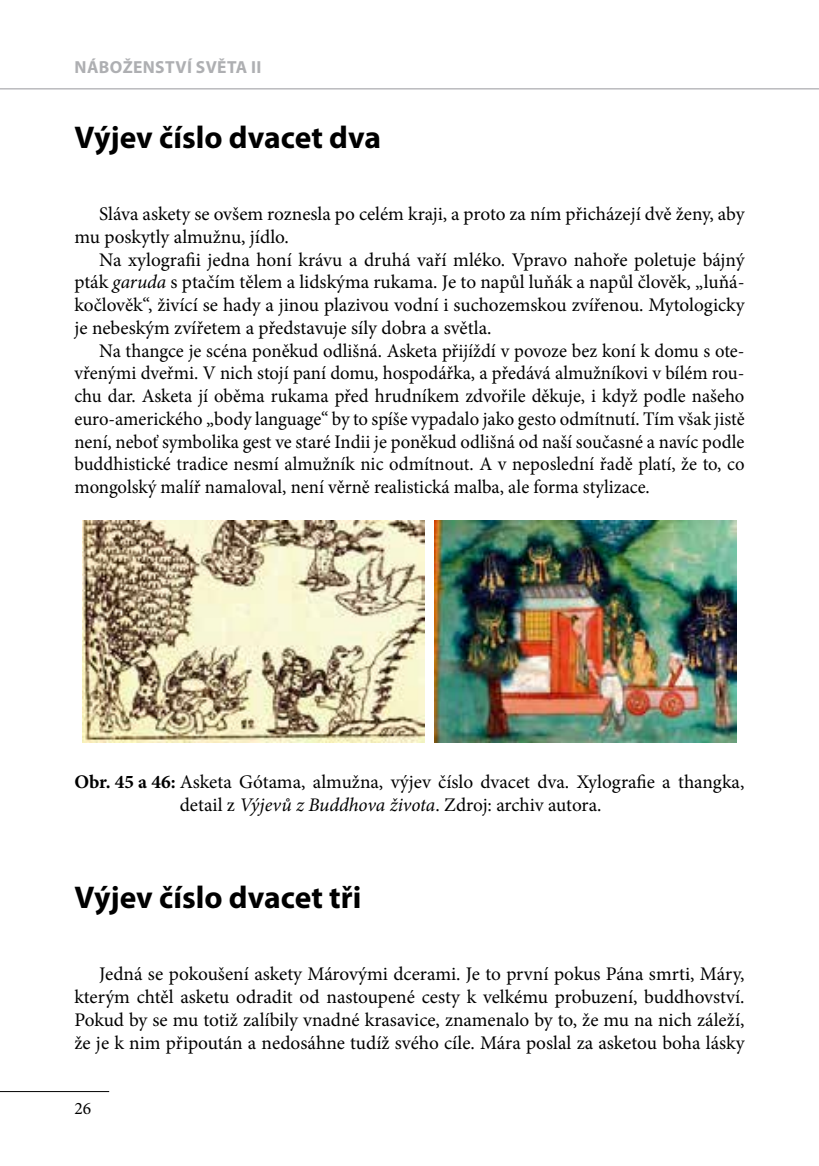
<style>
.page{position:relative;width:819px;height:1166px;background:#fff}
.page>*{position:absolute;margin:0;border:0;box-sizing:border-box;transform-origin:0 0}
.Nadpis_2{font:700 31.5px "Myriad Pro";color:#000}
.Text_1{font:19.25px/22.8px "Minion Pro";color:#000;text-align:justify}
.Text_2{font:19.25px/22.8px "Minion Pro";color:#000}
.t1{font:700 17.5px "Myriad Pro";letter-spacing:.02em;color:#aeafb2}
.t2{font:17.5px "Minion Pro";color:#000}
.s1{font-style:italic}
.s2{font-weight:700}
</style>
<div class="page">
<hr style="left:0;top:88px;width:819px;height:1px;background:#98989c">
<hr style="left:0;top:1091px;width:109px;height:1px;background:#000">
<img style="left:83px;top:520px;width:341px;height:222px">
<img style="left:435px;top:520px;width:301px;height:222px">
<p class="t1" style="left:75px;top:55px;width:188px">NÁBOŽENSTVÍ SVĚTA II</p>
<p class="Nadpis_2" style="left:74px;top:116px;width:308px">Výjev číslo dvacet dva</p>
<p class="Text_1" style="left:74px;top:203px;width:671px;text-indent:25px">Sláva askety se ovšem roznesla po celém kraji, a proto za ním přicházejí dvě ženy, aby mu poskytly almužnu, jídlo.</p>
<p class="Text_1" style="left:74px;top:248px;width:671px;text-indent:25px">Na xylografii jedna honí krávu a druhá vaří mléko. Vpravo nahoře poletuje bájný pták <span class="s1">garuda</span> s ptačím tělem a lidskýma rukama. Je to napůl luňák a napůl člověk, „luňá&shy;kočlověk“, živící se hady a jinou plazivou vodní i suchozemskou zvířenou. Mytologicky je nebeským zvířetem a představuje síly dobra a světla.</p>
<p class="Text_1" style="left:74px;top:339px;width:671px;text-indent:25px">Na thangce je scéna poněkud odlišná. Asketa přijíždí v povoze bez koní k domu s ote&shy;vřenými dveřmi. V nich stojí paní domu, hospodářka, a předává almužníkovi v bílém rou&shy;chu dar. Asketa jí oběma rukama před hrudníkem zdvořile děkuje, i když podle našeho euro-amerického „body language“ by to spíše vypadalo jako gesto odmítnutí. Tím však jistě není, neboť symbolika gest ve staré Indii je poněkud odlišná od naší současné a navíc podle buddhistické tradice nesmí almužník nic odmítnout. A v neposlední řadě platí, že to, co mongolský malíř namaloval, není věrně realistická malba, ale forma stylizace.</p>
<p class="Text_2" style="left:180px;top:770px;width:566px;text-indent:-105px"><span class="s2">Obr. 45 a 46:</span> Asketa Gótama, almužna, výjev číslo dvacet dva. Xylografie a thangka, detail z <span class="s1">Výjevů z Buddhova života</span>. Zdroj: archiv autora.</p>
<p class="Nadpis_2" style="left:74px;top:877px;width:288px">Výjev číslo dvacet tři</p>
<p class="Text_1" style="left:74px;top:963px;width:671px;text-indent:25px">Jedná se pokoušení askety Márovými dcerami. Je to první pokus Pána smrti, Máry, kterým chtěl asketu odradit od nastoupené cesty k velkému probuzení, buddhovství.<br>Pokud by se mu totiž zalíbily vnadné krasavice, znamenalo by to, že mu na nich záleží, že je k nim připoután a nedosáhne tudíž svého cíle. Mára poslal za asketou boha lásky</p>
<p class="t2" style="left:74px;top:1097px;width:18px">26</p>
</div>
